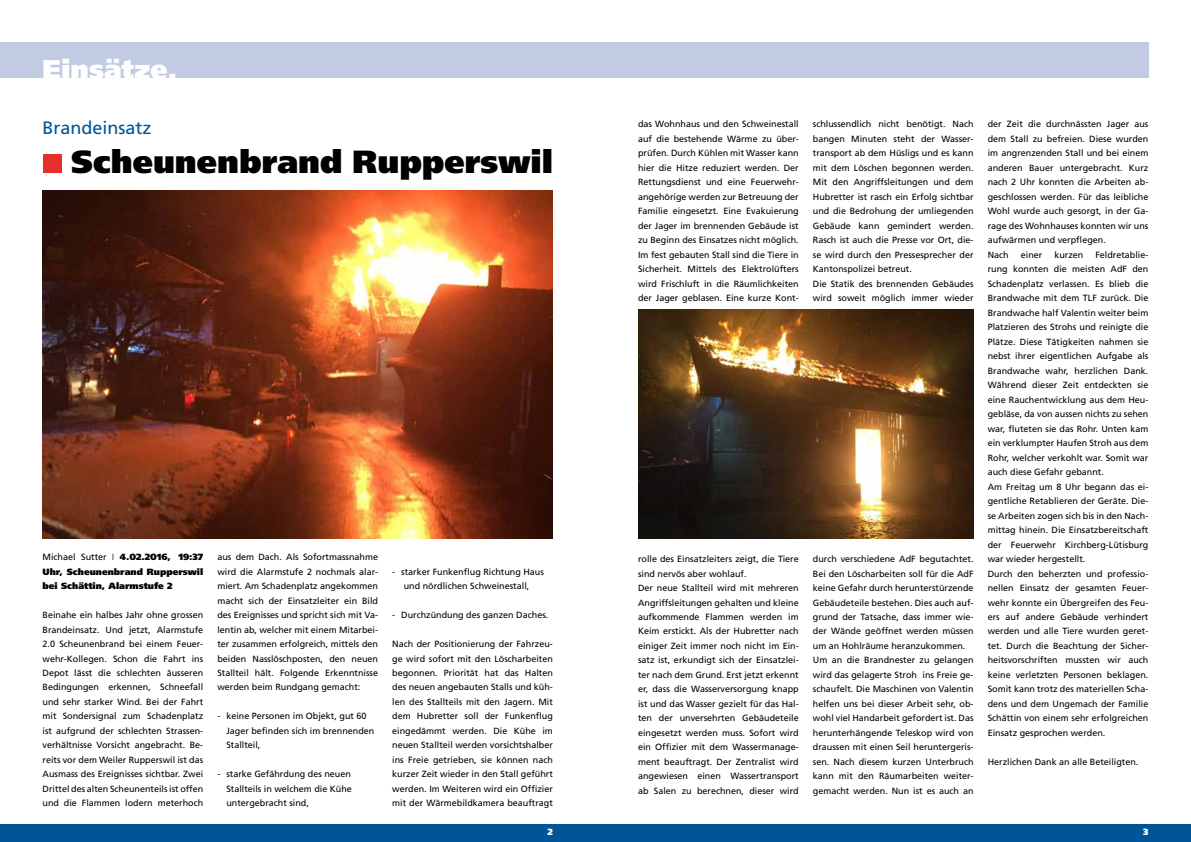
<style>
.page{position:relative;width:1191px;height:842px;background:#fff}
.page>*{position:absolute;margin:0;border:0;box-sizing:border-box;transform-origin:0 0}
.t1{font:900 32px "Frutiger";color:#000}
.t2{font:900 27px "Frutiger";color:#fff}
.t3{font:18px "Frutiger";color:#005596}
.t4{font:9px/14.5px "Frutiger";color:#000}
.t5{font:900 9px/14.5px "Frutiger";color:#000;text-align:justify}
.t6{font:900 9px "Frutiger";color:#fff}
.s1{font-weight:400}
.s2{font-family:"Times";font-weight:400}
</style>
<div class="page">
<div style="left:0;top:824px;width:1191px;height:18px;background:#005596"></div>
<div style="left:0;top:43px;width:1148px;height:35px;background:#c1cce2"></div>
<div style="left:43px;top:154px;width:18px;height:19px;background:#e4312b"></div>
<img style="left:43px;top:191px;width:509px;height:348px">
<img style="left:638px;top:309px;width:335px;height:230px">
<h2 class="t2" style="left:43px;top:53px;width:136px">Einsätze.</h2>
<h3 class="t3" style="left:43px;top:117px;width:111px">Brandeinsatz</h3>
<h1 class="t1" style="left:71px;top:142px;width:483px">Scheunenbrand Rupperswil</h1>
<p class="t5" style="left:43px;top:549px;width:162px"><span class="s1">Michael Sutter</span> <span class="s2">|</span> 4.02.2016, 19:37<br>Uhr, Scheunenbrand Rupperswil bei Schättin, Alarmstufe 2</p>
<p class="t4" style="left:43px;top:607px;width:162px;text-align:justify">Beinahe ein halbes Jahr ohne grossen Brandeinsatz. Und jetzt, Alarmstufe 2.0 Scheunenbrand bei einem Feuer&shy;wehr-Kollegen. Schon die Fahrt ins Depot lässt die schlechten äusseren Bedingungen erkennen, Schneefall und sehr starker Wind. Bei der Fahrt mit Sondersignal zum Schadenplatz ist aufgrund der schlechten Strassen&shy;verhältnisse Vorsicht angebracht. Be&shy;reits vor dem Weiler Rupperswil ist das Ausmass des Ereignisses sichtbar. Zwei Drittel des alten Scheunenteils ist offen und die Flammen lodern meterhoch</p>
<p class="t4" style="left:217px;top:550px;width:162px;text-align:justify">aus dem Dach. Als Sofortmassnahme wird die Alarmstufe 2 nochmals alar&shy;miert. Am Schadenplatz angekommen macht sich der Einsatzleiter ein Bild des Ereignisses und spricht sich mit Va&shy;lentin ab, welcher mit einem Mitarbei&shy;ter zusammen erfolgreich, mittels den beiden Nasslöschposten, den neuen Stallteil hält. Folgende Erkenntnisse werden beim Rundgang gemacht:</p>
<p class="t4" style="left:226px;top:709px;width:150px;text-indent:-9px">- keine Personen im Objekt, gut 60<br>Jager befinden sich im brennenden<br>Stallteil,</p>
<p class="t4" style="left:226px;top:767px;width:127px;text-align:justify;text-indent:-9px">- starke Gefährdung des neuen Stallteils in welchem die Kühe untergebracht sind,</p>
<p class="t4" style="left:392px;top:564px;width:153px;text-align:center">- starker Funkenflug Richtung Haus und nördlichen Schweinestall,</p>
<p class="t4" style="left:392px;top:607px;width:158px">- Durchzündung des ganzen Daches.</p>
<p class="t4" style="left:392px;top:636px;width:162px;text-align:justify">Nach der Positionierung der Fahrzeu&shy;ge wird sofort mit den Löscharbeiten begonnen. Priorität hat das Halten des neuen angebauten Stalls und küh&shy;len des Stallteils mit den Jagern. Mit dem Hubretter soll der Funkenflug eingedämmt werden. Die Kühe im neuen Stallteil werden vorsichtshalber ins Freie getrieben, sie können nach kurzer Zeit wieder in den Stall geführt werden. Im Weiteren wird ein Offizier mit der Wärmebildkamera beauftragt</p>
<p class="t4" style="left:638px;top:117px;width:162px;text-align:justify">das Wohnhaus und den Schweinestall auf die bestehende Wärme zu über&shy;prüfen. Durch Kühlen mit Wasser kann hier die Hitze reduziert werden. Der Rettungsdienst und eine Feuerwehr&shy;angehörige werden zur Betreuung der Familie eingesetzt. Eine Evakuierung der Jager im brennenden Gebäude ist zu Beginn des Einsatzes nicht möglich.<br>Im fest gebauten Stall sind die Tiere in Sicherheit. Mittels des Elektrolüfters wird Frischluft in die Räumlichkeiten der Jager geblasen. Eine kurze Kont-</p>
<p class="t4" style="left:638px;top:552px;width:162px">rolle des Einsatzleiters zeigt, die Tiere sind nervös aber wohlauf.<br>Der neue Stallteil wird mit mehreren Angriffsleitungen gehalten und kleine aufkommende Flammen werden im Keim erstickt. Als der Hubretter nach einiger Zeit immer noch nicht im Ein&shy;satz ist, erkundigt sich der Einsatzlei&shy;ter nach dem Grund. Erst jetzt erkennt er, dass die Wasserversorgung knapp ist und das Wasser gezielt für das Hal&shy;ten der unversehrten Gebäudeteile eingesetzt werden muss. Sofort wird ein Offizier mit dem Wassermanage&shy;ment beauftragt. Der Zentralist wird angewiesen einen Wassertransport ab Salen zu berechnen, dieser wird</p>
<p class="t4" style="left:813px;top:117px;width:162px">schlussendlich nicht benötigt. Nach bangen Minuten steht der Wasser&shy;transport ab dem Hüsligs und es kann mit dem Löschen begonnen werden.<br>Mit den Angriffsleitungen und dem Hubretter ist rasch ein Erfolg sichtbar und die Bedrohung der umliegenden Gebäude kann gemindert werden.<br>Rasch ist auch die Presse vor Ort, die&shy;se wird durch den Pressesprecher der Kantonspolizei betreut.<br>Die Statik des brennenden Gebäudes wird soweit möglich immer wieder</p>
<p class="t4" style="left:813px;top:552px;width:162px">durch verschiedene AdF begutachtet.<br>Bei den Löscharbeiten soll für die AdF keine Gefahr durch herunterstürzende Gebäudeteile bestehen. Dies auch auf&shy;grund der Tatsache, dass immer wie&shy;der Wände geöffnet werden müssen um an Hohlräume heranzukommen.<br>Um an die Brandnester zu gelangen wird das gelagerte Stroh ins Freie ge&shy;schaufelt. Die Maschinen von Valentin helfen uns bei dieser Arbeit sehr, ob&shy;wohl viel Handarbeit gefordert ist. Das herunterhängende Teleskop wird von draussen mit einen Seil heruntergeris&shy;sen. Nach diesem kurzen Unterbruch kann mit den Räumarbeiten weiter&shy;gemacht werden. Nun ist es auch an</p>
<p class="t4" style="left:987px;top:117px;width:162px">der Zeit die durchnässten Jager aus dem Stall zu befreien. Diese wurden im angrenzenden Stall und bei einem anderen Bauer untergebracht. Kurz nach 2 Uhr konnten die Arbeiten ab&shy;geschlossen werden. Für das leibliche<br>Wohl wurde auch gesorgt, in der Ga&shy;rage des Wohnhauses konnten wir uns aufwärmen und verpflegen.<br>Nach</p>
<p class="t4" style="left:987px;top:247px;width:162px;text-indent:108px">Feldretablie&shy;rung konnten die meisten AdF den Schadenplatz verlassen. Es blieb die Brandwache mit dem TLF zurück. Die Brandwache half Valentin weiter beim Platzieren des Strohs und reinigte die Plätze. Diese Tätigkeiten nahmen sie nebst ihrer eigentlichen Aufgabe als Brandwache wahr, herzlichen Dank.<br>Während dieser Zeit entdeckten sie eine Rauchentwicklung aus dem Heu&shy;gebläse, da von aussen nichts zu sehen war, fluteten sie das Rohr. Unten kam ein verklumpter Haufen Stroh aus dem Rohr, welcher verkohlt war. Somit war auch diese Gefahr gebannt.<br>Am Freitag um 8 Uhr begann das ei&shy;gentliche Retablieren der Geräte. Die&shy;se Arbeiten zogen sich bis in den Nach&shy;mittag hinein. Die Einsatzbereitschaft der Feuerwehr Kirchberg-Lütisburg war wieder hergestellt.<br>Durch den beherzten und professio&shy;nellen Einsatz der gesamten Feuer&shy;wehr konnte ein Übergreifen des Feu&shy;ers auf andere Gebäude verhindert werden und alle Tiere wurden geret&shy;tet. Durch die Beachtung der Sicher&shy;heitsvorschriften mussten wir auch keine verletzten Personen beklagen.<br>Somit kann trotz des materiellen Scha&shy;dens und dem Ungemach der Familie Schättin von einem sehr erfolgreichen Einsatz gesprochen werden.</p>
<p class="t4" style="left:987px;top:754px;width:152px">Herzlichen Dank an alle Beteiligten.</p>
<p class="t4" style="left:1020px;top:247px;width:23px">einer</p>
<p class="t4" style="left:1054px;top:247px;width:31px">kurzen</p>
<p class="t6" style="left:547px;top:827px;width:7px">2</p>
<p class="t6" style="left:1143px;top:827px;width:7px">3</p>
</div>
